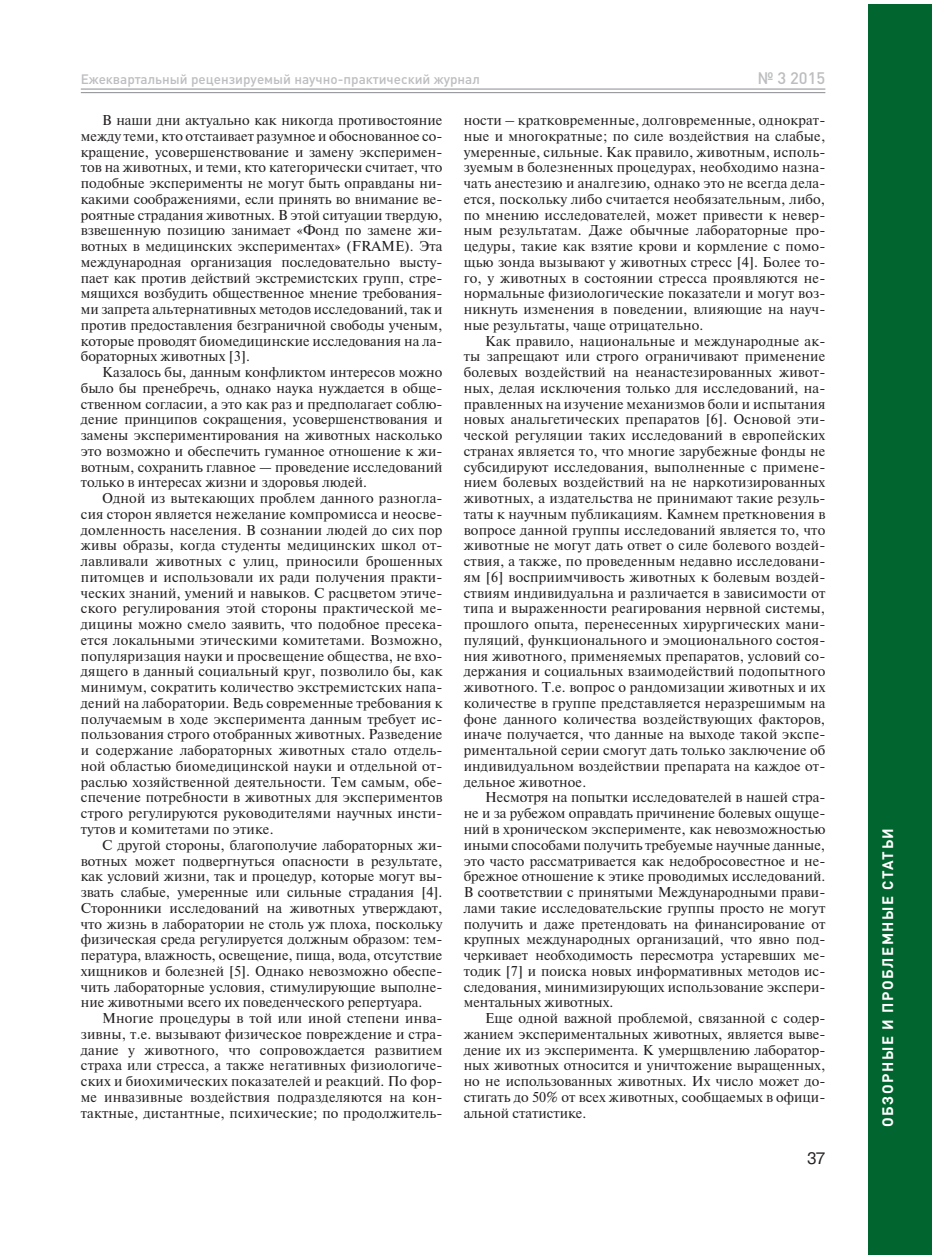
<style>
.page{position:relative;width:936px;height:1259px;background:#fff}
.page>*{position:absolute;margin:0;border:0;box-sizing:border-box;transform-origin:0 0}
.colon{font:500 16.5px "DIN Pro";color:#bcbdc0}
.colon_num{font:16.5px "Pragmatica";color:#231f20}
.colon1{font:700 15px "DIN Pro";letter-spacing:.1em;color:#fff}
.body{font:14.25px/15.8px "Newton";color:#231f20;text-align:justify}
.colon-2{font:500 13.5px "DIN Pro";color:#bcbdc0}
</style>
<div class="page">
<div style="left:867px;top:4px;width:64px;height:1250px;background:#00652e"></div>
<hr style="left:81px;top:89px;width:744px;height:1px;background:#8a8c8f">
<hr style="left:81px;top:92px;width:744px;height:1px;background:#8a8c8f">
<p class="colon-2" style="left:81px;top:70px;width:400px">Ежеквартальный рецензируемый научно-практический журнал</p>
<p class="colon" style="left:757px;top:67px;width:69px">№ 3 2015</p>
<p class="body" style="left:81px;top:112px;width:363px;text-indent:21px">В наши дни актуально как никогда противостояние между теми, кто отстаивает разумное и обоснованное со&shy;кращение, усовершенствование и замену эксперимен&shy;тов на животных, и теми, кто категорически считает, что подобные эксперименты не могут быть оправданы ни&shy;какими соображениями, если принять во внимание ве&shy;роятные страдания животных. В этой ситуации твердую, взвешенную позицию занимает «Фонд по замене жи&shy;вотных в медицинских экспериментах» (FRAME). Эта международная организация последовательно высту&shy;пает как против действий экстремистских групп, стре&shy;мящихся возбудить общественное мнение требования&shy;ми запрета альтернативных методов исследований , так и против предоставления безграничной свободы ученым, которые проводят биомедицинские исследования на ла&shy;бораторных животных [3].</p>
<p class="body" style="left:81px;top:364px;width:363px;text-align:left;text-indent:21px">Казалось бы, данным конфликтом интересов можно было бы пренебречь, однако наука нуждается в обще&shy;ственном согласии, а это как раз и предполагает соблю&shy;дение принципов сокращения, усовершенствования и замены экспериментирования на животных насколько это возможно и обеспечить гуманное отношение к жи&shy;вотным, сохранить главное — проведение исследований только в интересах жизни и здоровья людей.</p>
<p class="body" style="left:81px;top:490px;width:363px;text-indent:21px">Одной из вытекающих проблем данного разногла&shy;сия сторон является нежелание компромисса и неосве&shy;домленность населения. В сознании людей до сих пор живы образы, когда студенты медицинских школ от&shy;лавливали животных с улиц, приносили брошенных питомцев и использовали их ради получения практи&shy;ческих знаний, умений и навыков. С расцветом этиче&shy;ского регулирования этой стороны практической ме&shy;дицины можно смело заявить, что подобное пресека&shy;ется локальными этическими комитетами. Возможно, популяризация науки и просвещение общества, не вхо&shy;дящего в данный социальный круг, позволило бы, как минимум, сократить количество экстремистских напа&shy;дений на лаборатории. Ведь современные требования к получаемым в ходе эксперимента данным требует ис&shy;пользования строго отобранных животных. Разведение и содержание лабораторных животных стало отдель&shy;ной областью биомедицинской науки и отдельной от&shy;раслью хозяйственной деятельности. Тем самым, обе&shy;спечение потребности в животных для экспериментов строго регулируются руководителями научных инсти&shy;тутов и комитетами по этике.</p>
<p class="body" style="left:81px;top:836px;width:363px;text-indent:21px">С другой стороны, благополучие лабораторных жи&shy;вотных может подвергнуться опасности в результате, как условий жизни, так и процедур, которые могут вы&shy;звать слабые, умеренные или сильные страдания [4].<br>Сторонники исследований на животных утверждают, что жизнь в лаборатории не столь уж плоха, поскольку физическая среда регулируется должным образом: тем&shy;пература, влажность, освещение, пища, вода, отсутствие хищников и болезней [5]. Однако невозможно обеспе&shy;чить лабораторные условия, стимулирующие выполне&shy;ние животными всего их поведенческого репертуара.</p>
<p class="body" style="left:81px;top:1009px;width:363px;text-indent:21px">Многие процедуры в той или иной степени инва&shy;зивны, т.е. вызывают физическое повреждение и стра&shy;дание у животного, что сопровождается развитием страха или стресса, а также негативных физиологиче&shy;ских и биохимических показателей и реакций. По фор&shy;ме инвазивные воздействия подразделяются на кон&shy;тактные, дистантные, психические; по продолжитель-</p>
<p class="body" style="left:463px;top:112px;width:363px">ности – кратковременные, долговременные, однократ&shy;ные и многократные; по силе воздействия на слабые, умеренные, сильные. Как правило, животным, исполь&shy;зуемым в болезненных процедурах, необходимо назна&shy;чать анестезию и аналгезию, однако это не всегда дела&shy;ется, поскольку либо считается необязательным, либо, по мнению исследователей, может привести к невер&shy;ным результатам. Даже обычные лабораторные про&shy;цедуры, такие как взятие крови и кормление с помо&shy;щью зонда вызывают у животных стресс [4]. Более то&shy;го, у животных в состоянии стресса проявляются не&shy;нормальные физиологические показатели и могут воз&shy;никнуть изменения в поведении, влияющие на науч&shy;ные результаты, чаще отрицательно.</p>
<p class="body" style="left:463px;top:332px;width:363px;text-indent:21px">Как правило, национальные и международные ак&shy;ты запрещают или строго ограничивают применение болевых воздействий на неанастезированных живот&shy;ных, делая исключения только для исследований, на&shy;правленных на изучение механизмов боли и испытания новых анальгетических препаратов [6]. Основой эти&shy;ческой регуляции таких исследований в европейских странах является то, что многие зарубежные фонды не субсидируют исследования, выполненные с примене&shy;нием болевых воздействий на не наркотизированных животных, а издательства не принимают такие резуль&shy;таты к научным публикациям. Камнем преткновения в вопросе данной группы исследований является то, что животные не могут дать ответ о силе болевого воздей&shy;ствия, а также, по проведенным недавно исследовани&shy;ям [6] восприимчивость животных к болевым воздей&shy;ствиям индивидуальна и различается в зависимости от типа и выраженности реагирования нервной системы, прошлого опыта, перенесенных хирургических мани&shy;пуляций, функционального и эмоционального состоя&shy;ния животного, применяемых препаратов, условий со&shy;держания и социальных взаимодействий подопытного животного. Т.е. вопрос о рандомизации животных и их количестве в группе представляется неразрешимым на фоне данного количества воздействующих факторов, иначе получается, что данные на выходе такой экспе&shy;риментальной серии смогут дать только заключение об индивидуальном воздействии препарата на каждое от&shy;дельное животное.</p>
<p class="body" style="left:463px;top:789px;width:363px;text-indent:21px">Несмотря на попытки исследователей в нашей стра&shy;не и за рубежом оправдать причинение болевых ощуще&shy;ний в хроническом эксперименте, как невозможностью иными способами получить требуемые научные данные, это часто рассматривается как недобросовестное и не&shy;брежное отношение к этике проводимых исследований.<br>В соответствии с принятыми Международными прави&shy;лами такие исследовательские группы просто не могут получить и даже претендовать на финансирование от крупных международных организаций, что явно под&shy;черкивает необходимость пересмотра устаревших ме&shy;тодик [7] и поиска новых информативных методов ис&shy;следования, минимизирующих использование экспери&shy;ментальных животных.</p>
<p class="body" style="left:463px;top:1009px;width:363px;text-indent:21px">Еще одной важной проблемой, связанной с содер&shy;жанием экспериментальных животных, является выве&shy;дение их из эксперимента. К умерщвлению лаборатор&shy;ных животных относится и уничтожение выращенных, но не использованных животных. Их число может до&shy;стигать до 50% от всех животных, сообщаемых в офици&shy;альной статистике.</p>
<p class="colon_num" style="left:807px;top:1148px;width:20px">37</p>
<p class="colon1" style="left:877px;top:1127px;width:301px;rotate:-90deg">ОБЗОРНЫЕ И ПРОБЛЕМНЫЕ СТАТЬИ</p>
</div>
